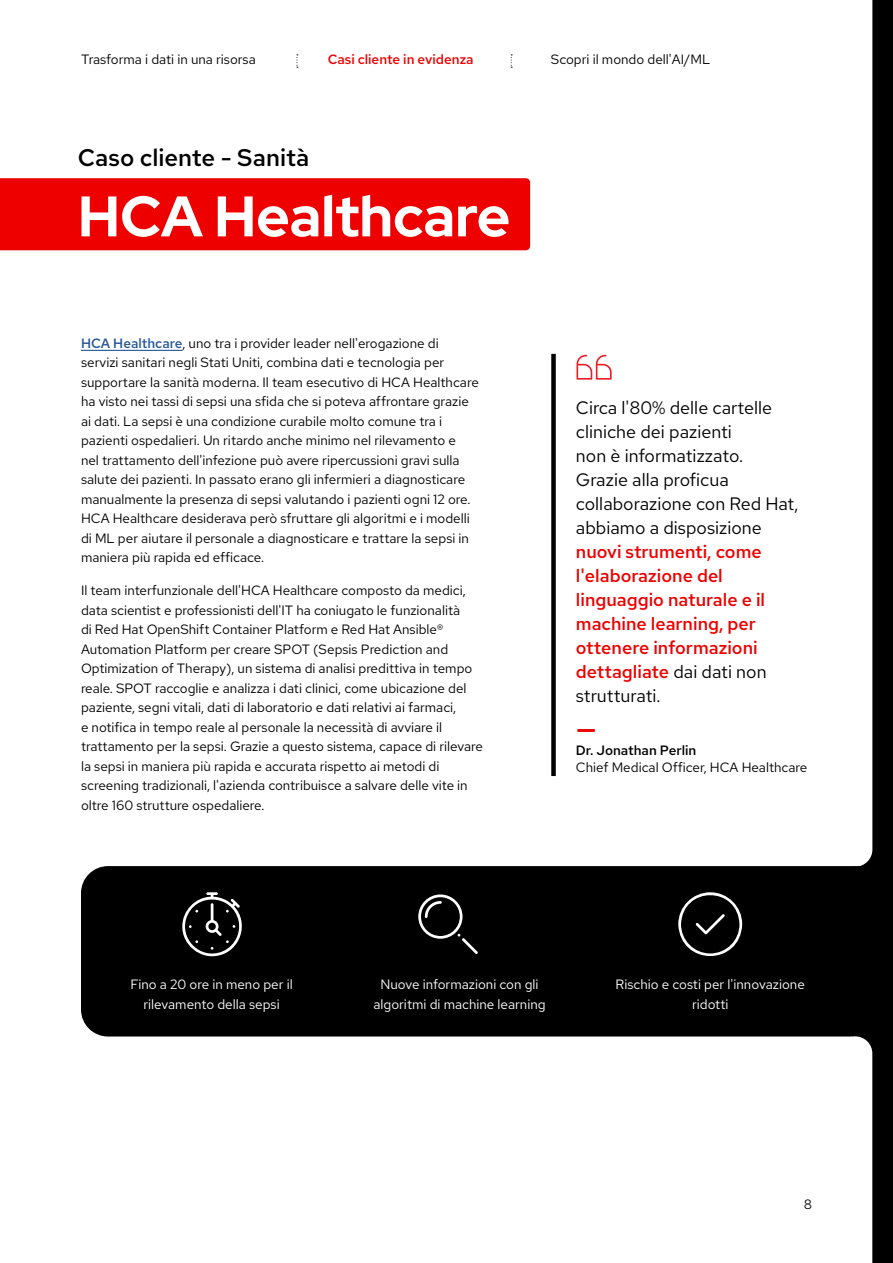
<style>
.page{position:relative;width:893px;height:1263px;background:#fff}
.page>*{position:absolute;margin:0;border:0;box-sizing:border-box;transform-origin:0 0}
.t1{font:700 57px "Red Hat Display";color:#fff}
.t2{font:500 30px "Red Hat Text";color:#e00}
.t3{font:500 24px "Red Hat Text";color:#000}
.t4{font:500 18px/24px "Red Hat Text";color:#e00}
.t5{font:18px/24px "Red Hat Text";color:#000}
.t6{font:13.5px/19.5px "Red Hat Text";color:#000}
.t7{font:13.5px/19.5px "Red Hat Text";color:#fff;text-align:center}
.t8{font:500 13.5px "Red Hat Text";color:#e00}
.t9{font:500 13.5px "Red Hat Text";color:#000}
.s1{font-weight:500;color:#27579a}
.s2{font-weight:400;color:#000}
</style>
<div class="page">
<div style="left:0;top:178px;width:530px;height:72px;background:#e00"></div>
<hr style="left:81px;top:350px;width:102px;height:1px;background:#27579a">
<div style="left:853px;top:0;width:40px;height:867px;background:linear-gradient(to bottom,#000,#000)"></div>
<svg style="left:853px;top:0;width:19px;height:866px"></svg>
<div style="left:81px;top:866px;width:812px;height:170px;background:#000"></div>
<svg style="left:180px;top:892px;width:70px;height:68px;background:#272727"></svg>
<svg style="left:418px;top:894px;width:61px;height:61px;background:#212121"></svg>
<svg style="left:678px;top:885px;width:64px;height:78px;background:#202020"></svg>
<div style="left:853px;top:1036px;width:40px;height:227px;background:#000"></div>
<div style="left:838px;top:1036px;width:34px;height:227px;background:#fff"></div>
<svg style="left:576px;top:355px;width:36px;height:25px"></svg>
<div style="left:551px;top:354px;width:5px;height:422px;background:#000"></div>
<p class="t6" style="left:81px;top:49px;width:176px">Trasforma i dati in una risorsa</p>
<p class="t8" style="left:328px;top:50px;width:147px">Casi cliente in evidenza</p>
<p class="t6" style="left:551px;top:49px;width:161px">Scopri il mondo dell'AI/ML</p>
<h3 class="t3" style="left:78px;top:142px;width:233px">Caso cliente - Sanità</h3>
<h1 class="t1" style="left:78px;top:179px;width:434px">HCA Healthcare</h1>
<p class="t6" style="left:81px;top:333px;width:399px"><span class="s1">HCA Healthcare</span>, uno tra i provider leader nell'erogazione di servizi sanitari negli Stati Uniti, combina dati e tecnologia per supportare la sanità moderna. Il team esecutivo di HCA Healthcare ha visto nei tassi di sepsi una sfida che si poteva affrontare grazie ai dati. La sepsi è una condizione curabile molto comune tra i pazienti ospedalieri. Un ritardo anche minimo nel rilevamento e<br>nel trattamento dell'infezione può avere ripercussioni gravi sulla salute dei pazienti. In passato erano gli infermieri a diagnosticare manualmente la presenza di sepsi valutando i pazienti ogni 12 ore.<br>HCA Healthcare desiderava però sfruttare gli algoritmi e i modelli di ML per aiutare il personale a diagnosticare e trattare la sepsi in maniera più rapida ed efficace.</p>
<p class="t6" style="left:81px;top:580px;width:404px">Il team interfunzionale dell'HCA Healthcare composto da medici, data scientist e professionisti dell'IT ha coniugato le funzionalità<br>di Red Hat OpenShift Container Platform e Red Hat Ansible® Automation Platform per creare SPOT (Sepsis Prediction and Optimization of Therapy), un sistema di analisi predittiva in tempo reale. SPOT raccoglie e analizza i dati clinici, come ubicazione del paziente, segni vitali, dati di laboratorio e dati relativi ai farmaci,<br>e notifica in tempo reale al personale la necessità di avviare il trattamento per la sepsi. Grazie a questo sistema, capace di rilevare la sepsi in maniera più rapida e accurata rispetto ai metodi di screening tradizionali, l'azienda contribuisce a salvare delle vite in oltre 160 strutture ospedaliere.</p>
<h3 class="t5" style="left:576px;top:395px;width:224px">Circa l'80% delle cartelle cliniche dei pazienti<br>non è informatizzato.<br>Grazie alla proficua collaborazione con Red Hat, abbiamo a disposizione</h3>
<h3 class="t4" style="left:576px;top:539px;width:192px">nuovi strumenti, come l'elaborazione del linguaggio naturale e il machine learning, per ottenere informazioni dettagliate <span class="s2">dai dati non strutturati.</span></h3>
<h2 class="t2" style="left:576px;top:708px;width:22px">—</h2>
<p class="t9" style="left:576px;top:741px;width:122px">Dr. Jonathan Perlin</p>
<p class="t6" style="left:576px;top:757px;width:233px">Chief Medical Officer, HCA Healthcare</p>
<p class="t7" style="left:130px;top:974px;width:164px">Fino a 20 ore in meno per il rilevamento della sepsi</p>
<p class="t7" style="left:373px;top:974px;width:174px">Nuove informazioni con gli algoritmi di machine learning</p>
<p class="t7" style="left:616px;top:974px;width:191px">Rischio e costi per l'innovazione ridotti</p>
<p class="t6" style="left:804px;top:1194px;width:10px">8</p>
</div>
